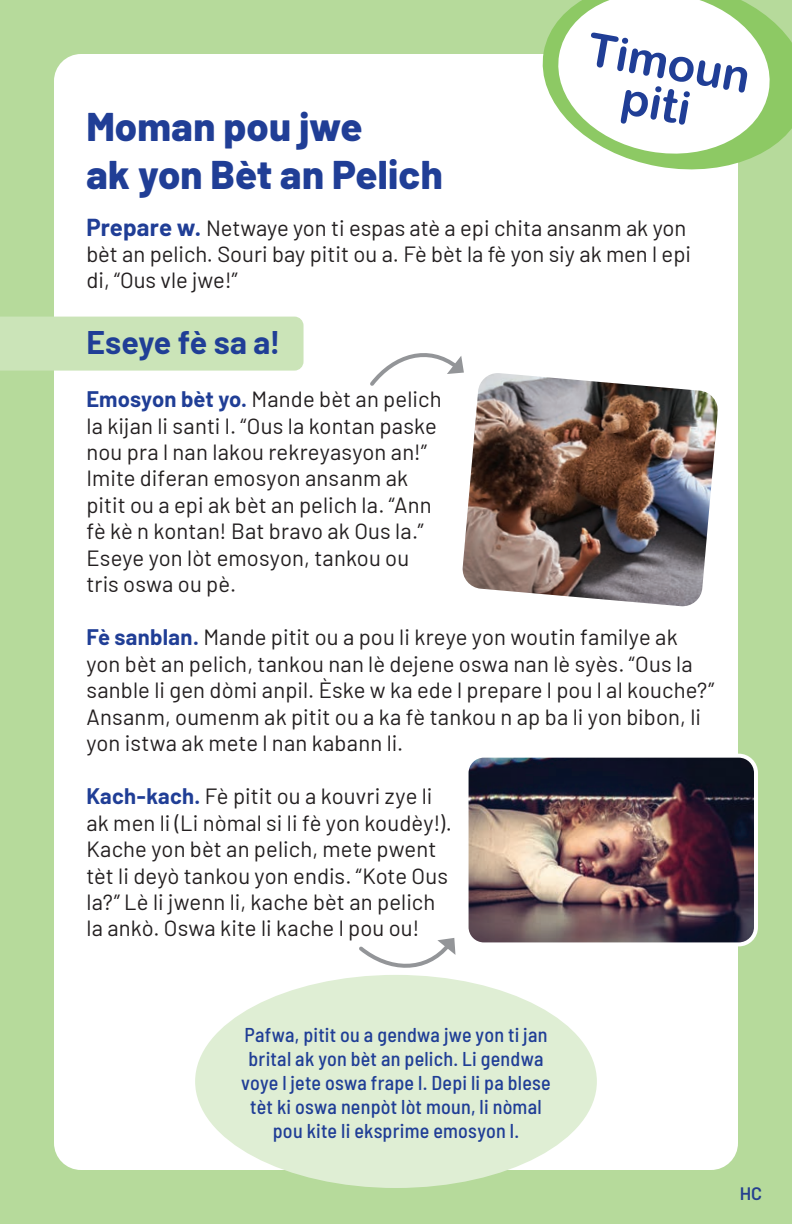
<style>
.page{position:relative;width:792px;height:1224px;background:#b6da9b}
.page>*{position:absolute;margin:0;border:0;box-sizing:border-box;transform-origin:0 0}
.t1{font:46px/42px "Arial Rounded MT Bold";color:#203e96;text-align:center}
.t2{font:800 40px/48px "Barlow";letter-spacing:.005em;color:#203e96}
.t3{font:700 32px "Barlow";letter-spacing:-.005em;color:#203e96}
.t4{font:22px/26.4px "Barlow";letter-spacing:.005em;color:#231f20}
.t5{font:500 semi-condensed 20px/24px "Barlow";letter-spacing:.01em;color:#203e96;text-align:center}
.t6{font:600 18px "Barlow";color:#253f8e}
.s1{font-weight:700;font-size:24px;color:#203e96}
.s2{font-weight:700;color:#203e96}
</style>
<div class="page">
<div style="left:54px;top:54px;width:684px;height:1116px;background:#fff;border-radius:27px"></div>
<div style="left:0;top:317px;width:304px;height:54px;background:#cbe4b8"></div>
<img style="left:462px;top:373px;width:256px;height:234px">
<svg style="left:542px;top:24px;width:250px;height:146px"></svg>
<svg style="left:552px;top:0;width:224px;height:162px"></svg>
<img style="left:470px;top:759px;width:283px;height:182px">
<div style="left:465px;top:754px;width:293px;height:192px;border:4px solid #fff;border-radius:17px"></div>
<div style="left:195px;top:975px;width:402px;height:213px;background:#dfeed4;border-radius:50%"></div>
<svg style="left:370px;top:353px;width:94px;height:36px"></svg>
<svg style="left:359px;top:938px;width:96px;height:30px"></svg>
<p class="t1" style="left:592px;top:27px;width:166px;rotate:10deg">Timoun piti</p>
<p class="t2" style="left:86px;top:99px;width:358px">Moman pou jwe<br>ak yon Bèt an Pelich</p>
<p class="t4" style="left:86px;top:213px;width:606px"><span class="s1">Prepare w.</span> Netwaye yon ti espas atè a epi chita ansanm ak yon bèt an pelich. Souri bay pitit ou a. Fè bèt la fè yon siy ak men l epi di, “Ous vle jwe!”</p>
<p class="t3" style="left:86px;top:319px;width:196px">Eseye fè sa a!</p>
<p class="t4" style="left:86px;top:384px;width:357px"><span class="s2">Emosyon bèt yo.</span> Mande bèt an pelich la kijan li santi l. “Ous la kontan paske nou pra l nan lakou rekreyasyon an!”<br>Imite diferan emosyon ansanm ak pitit ou a epi ak bèt an pelich la. “Ann fè kè n kontan! Bat bravo ak Ous la.”<br>Eseye yon lòt emosyon, tankou ou tris oswa ou pè.</p>
<p class="t4" style="left:86px;top:623px;width:630px"><span class="s2">Fè sanblan.</span> Mande pitit ou a pou li kreye yon woutin familye ak yon bèt an pelich, tankou nan lè dejene oswa nan lè syès. “Ous la sanble li gen dòmi anpil. Èske w ka ede l prepare l pou l al kouche?” Ansanm, oumenm ak pitit ou a ka fè tankou n ap ba li yon bibon, li yon istwa ak mete l nan kabann li.</p>
<p class="t4" style="left:86px;top:782px;width:367px"><span class="s2">Kach-kach.</span> Fè pitit ou a kouvri zye li ak men li (Li nòmal si li fè yon koudèy!).<br>Kache yon bèt an pelich, mete pwent tèt li deyò tankou yon endis. “Kote Ous la?” Lè li jwenn li, kache bèt an pelich la ankò. Oswa kite li kache l pou ou!</p>
<p class="t5" style="left:241px;top:1021px;width:311px">Pafwa, pitit ou a gendwa jwe yon ti jan brital ak yon bèt an pelich. Li gendwa voye l jete oswa frape l. Depi li pa blese tèt ki oswa nenpòt lòt moun, li nòmal pou kite li eksprime emosyon l.</p>
<p class="t6" style="left:740px;top:1180px;width:24px">HC</p>
</div>
